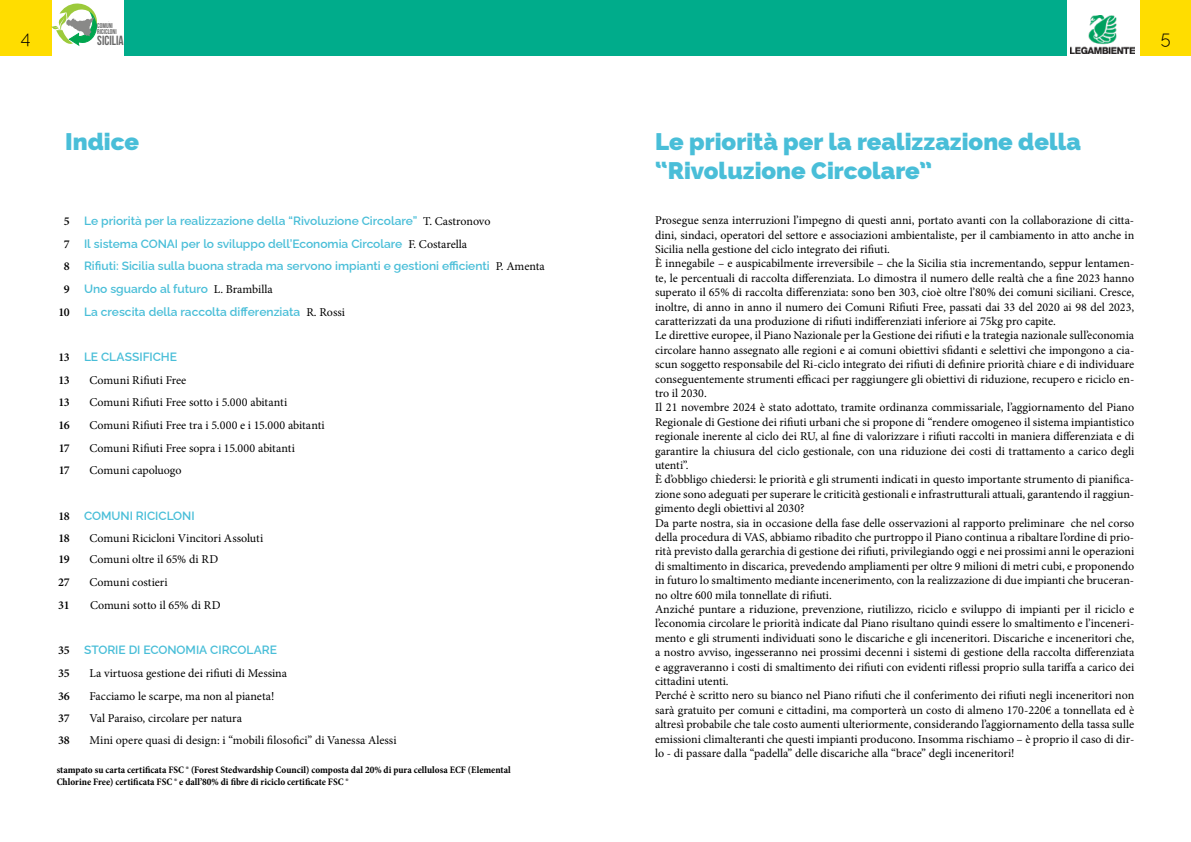
<style>
.page{position:relative;width:1191px;height:842px;background:#fff}
.page>*{position:absolute;margin:0;border:0;box-sizing:border-box;transform-origin:0 0}
.t1{font:800 24px/28.8px "Raleway";color:#49bed8}
.t2{font:300 18px "Raleway";color:#000}
.t3{font:700 13.2px "Bebas Neue";color:#686868;scale:.96 1}
.t4{font:12px/14.4px "Minion Pro";color:#000}
.t5{font:600 12px "Raleway";color:#49bed8}
.t6{font:600 12px "Minion Pro";letter-spacing:-.025em;color:#000}
.t7{font:700 condensed 10px/12px "Minion Pro";color:#000}
.t8{font:700 6.9px/5.9px "Bebas Neue";color:#686868;scale:.96 1}
.s1{font-family:"Minion Pro";color:#000}
.s2{font-family:"Minion Pro";font-weight:400;color:#000}
</style>
<div class="page">
<div style="left:124px;top:0;width:472px;height:56px;background:#00ac8b"></div>
<div style="left:0;top:0;width:51px;height:56px;background:#fd0"></div>
<div style="left:596px;top:0;width:471px;height:56px;background:#00ac8b"></div>
<div style="left:1140px;top:0;width:51px;height:56px;background:#fd0"></div>
<img style="left:1070px;top:16px;width:64px;height:37px">
<svg style="left:51px;top:3px;width:46px;height:43px"></svg>
<p class="t8" style="left:97px;top:22px;width:22px">COMUNI<br>RICICLONI</p>
<p class="t3" style="left:97px;top:33px;width:29px">SICILIA</p>
<h2 class="t2" style="left:21px;top:24px;width:11px">4</h2>
<h2 class="t2" style="left:1160px;top:24px;width:11px">5</h2>
<h1 class="t1" style="left:65px;top:127px;width:75px">Indice</h1>
<p class="t5" style="left:64px;top:211px;width:428px"><span class="s1">5</span> Le priorità per la realizzazione della “Rivoluzione Circolare” <span class="s2">T. Castronovo</span></p>
<p class="t5" style="left:64px;top:234px;width:405px"><span class="s1">7</span> Il sistema CONAI per lo sviluppo dell’Economia Circolare <span class="s2">F. Costarella</span></p>
<p class="t5" style="left:64px;top:256px;width:482px"><span class="s1">8</span> Rifiuti: Sicilia sulla buona strada ma servono impianti e gestioni efficienti <span class="s2">P. Amenta</span></p>
<p class="t5" style="left:64px;top:279px;width:210px"><span class="s1">9</span> Uno sguardo al futuro <span class="s2">L. Brambilla</span></p>
<p class="t5" style="left:59px;top:302px;width:288px"><span class="s1">10</span> La crescita della raccolta differenziata <span class="s2">R. Rossi</span></p>
<p class="t5" style="left:58px;top:347px;width:120px"><span class="s1">13</span> LE CLASSIFICHE</p>
<p class="t6" style="left:58px;top:372px;width:13px">13</p>
<p class="t4" style="left:90px;top:373px;width:98px">Comuni Rifiuti Free</p>
<p class="t6" style="left:58px;top:394px;width:13px">13</p>
<p class="t4" style="left:90px;top:395px;width:199px">Comuni Rifiuti Free sotto i 5.000 abitanti</p>
<p class="t6" style="left:59px;top:417px;width:13px">16</p>
<p class="t4" style="left:90px;top:418px;width:237px">Comuni Rifiuti Free tra i 5.000 e i 15.000 abitanti</p>
<p class="t6" style="left:59px;top:440px;width:13px">17</p>
<p class="t4" style="left:90px;top:441px;width:207px">Comuni Rifiuti Free sopra i 15.000 abitanti</p>
<p class="t6" style="left:59px;top:462px;width:13px">17</p>
<p class="t4" style="left:90px;top:463px;width:93px">Comuni capoluogo</p>
<p class="t5" style="left:59px;top:506px;width:138px"><span class="s1">18</span> COMUNI RICICLONI</p>
<p class="t6" style="left:59px;top:530px;width:13px">18</p>
<p class="t4" style="left:90px;top:531px;width:175px">Comuni Ricicloni Vincitori Assoluti</p>
<p class="t6" style="left:58px;top:551px;width:13px">19</p>
<p class="t4" style="left:90px;top:552px;width:130px">Comuni oltre il 65% di RD</p>
<p class="t6" style="left:58px;top:574px;width:13px">27</p>
<p class="t4" style="left:90px;top:575px;width:80px">Comuni costieri</p>
<p class="t6" style="left:58px;top:597px;width:13px">31</p>
<p class="t4" style="left:90px;top:598px;width:132px">Comuni sotto il 65% di RD</p>
<p class="t5" style="left:58px;top:640px;width:220px"><span class="s1">35</span> STORIE DI ECONOMIA CIRCOLARE</p>
<p class="t6" style="left:58px;top:665px;width:13px">35</p>
<p class="t4" style="left:90px;top:666px;width:199px">La virtuosa gestione dei rifiuti di Messina</p>
<p class="t6" style="left:58px;top:687px;width:13px">36</p>
<p class="t4" style="left:90px;top:688px;width:186px">Facciamo le scarpe, ma non al pianeta!</p>
<p class="t6" style="left:58px;top:709px;width:13px">37</p>
<p class="t4" style="left:90px;top:711px;width:154px">Val Paraiso, circolare per natura</p>
<p class="t6" style="left:58px;top:732px;width:13px">38</p>
<p class="t4" style="left:90px;top:733px;width:308px">Mini opere quasi di design: i “mobili filosofici” di Vanessa Alessi</p>
<p class="t7" style="left:57px;top:763px;width:455px">stampato su carta certificata FSC ® (Forest Stedwardship Council) composta dal 20% di pura cellulosa ECF (Elemental<br>Chlorine Free) certificata FSC ® e dall’80% di fibre di riciclo certificate FSC ®</p>
<h1 class="t1" style="left:655px;top:127px;width:427px">Le priorità per la realizzazione della “Rivoluzione Circolare”</h1>
<p class="t4" style="left:655px;top:213px;width:481px">Prosegue senza interruzioni l’impegno di questi anni, portato avanti con la collaborazione di citta&shy;dini, sindaci, operatori del settore e associazioni ambientaliste, per il cambiamento in atto anche in Sicilia nella gestione del ciclo integrato dei rifiuti.<br>È innegabile – e auspicabilmente irreversibile – che la Sicilia stia incrementando, seppur lentamen&shy;te, le percentuali di raccolta differenziata. Lo dimostra il numero delle realtà che a fine 2023 hanno superato il 65% di raccolta differenziata: sono ben 303, cioè oltre l’80% dei comuni siciliani. Cresce, inoltre, di anno in anno il numero dei Comuni Rifiuti Free, passati dai 33 del 2020 ai 98 del 2023, caratterizzati da una produzione di rifiuti indifferenziati inferiore ai 75kg pro capite.<br>Le direttive europee, il Piano Nazionale per la Gestione dei rifiuti e la trategia nazionale sull’economia circolare hanno assegnato alle regioni e ai comuni obiettivi sfidanti e selettivi che impongono a cia&shy;scun soggetto responsabile del Ri-ciclo integrato dei rifiuti di definire priorità chiare e di individuare conseguentemente strumenti efficaci per raggiungere gli obiettivi di riduzione, recupero e riciclo en&shy;tro il 2030.<br>Il 21 novembre 2024 è stato adottato, tramite ordinanza commissariale, l’aggiornamento del Piano Regionale di Gestione dei rifiuti urbani che si propone di “rendere omogeneo il sistema impiantistico regionale inerente al ciclo dei RU, al fine di valorizzare i rifiuti raccolti in maniera differenziata e di garantire la chiusura del ciclo gestionale, con una riduzione dei costi di trattamento a carico degli utenti”.<br>È d’obbligo chiedersi: le priorità e gli strumenti indicati in questo importante strumento di pianifica&shy;zione sono adeguati per superare le criticità gestionali e infrastrutturali attuali, garantendo il raggiun&shy;gimento degli obiettivi al 2030?<br>Da parte nostra, sia in occasione della fase delle osservazioni al rapporto preliminare che nel corso della procedura di VAS, abbiamo ribadito che purtroppo il Piano continua a ribaltare l’ordine di prio&shy;rità previsto dalla gerarchia di gestione dei rifiuti, privilegiando oggi e nei prossimi anni le operazioni di smaltimento in discarica, prevedendo ampliamenti per oltre 9 milioni di metri cubi, e proponendo in futuro lo smaltimento mediante incenerimento, con la realizzazione di due impianti che bruceran&shy;no oltre 600 mila tonnellate di rifiuti.<br>Anziché puntare a riduzione, prevenzione, riutilizzo, riciclo e sviluppo di impianti per il riciclo e l’economia circolare le priorità indicate dal Piano risultano quindi essere lo smaltimento e l’inceneri&shy;mento e gli strumenti individuati sono le discariche e gli inceneritori. Discariche e inceneritori che, a nostro avviso, ingesseranno nei prossimi decenni i sistemi di gestione della raccolta differenziata e aggraveranno i costi di smaltimento dei rifiuti con evidenti riflessi proprio sulla tariffa a carico dei cittadini utenti.<br>Perché è scritto nero su bianco nel Piano rifiuti che il conferimento dei rifiuti negli inceneritori non sarà gratuito per comuni e cittadini, ma comporterà un costo di almeno 170-220€ a tonnellata ed è altresì probabile che tale costo aumenti ulteriormente, considerando l’aggiornamento della tassa sulle emissioni climalteranti che questi impianti producono. Insomma rischiamo – è proprio il caso di dir&shy;lo - di passare dalla “padella” delle discariche alla “brace” degli inceneritori!</p>
</div>
